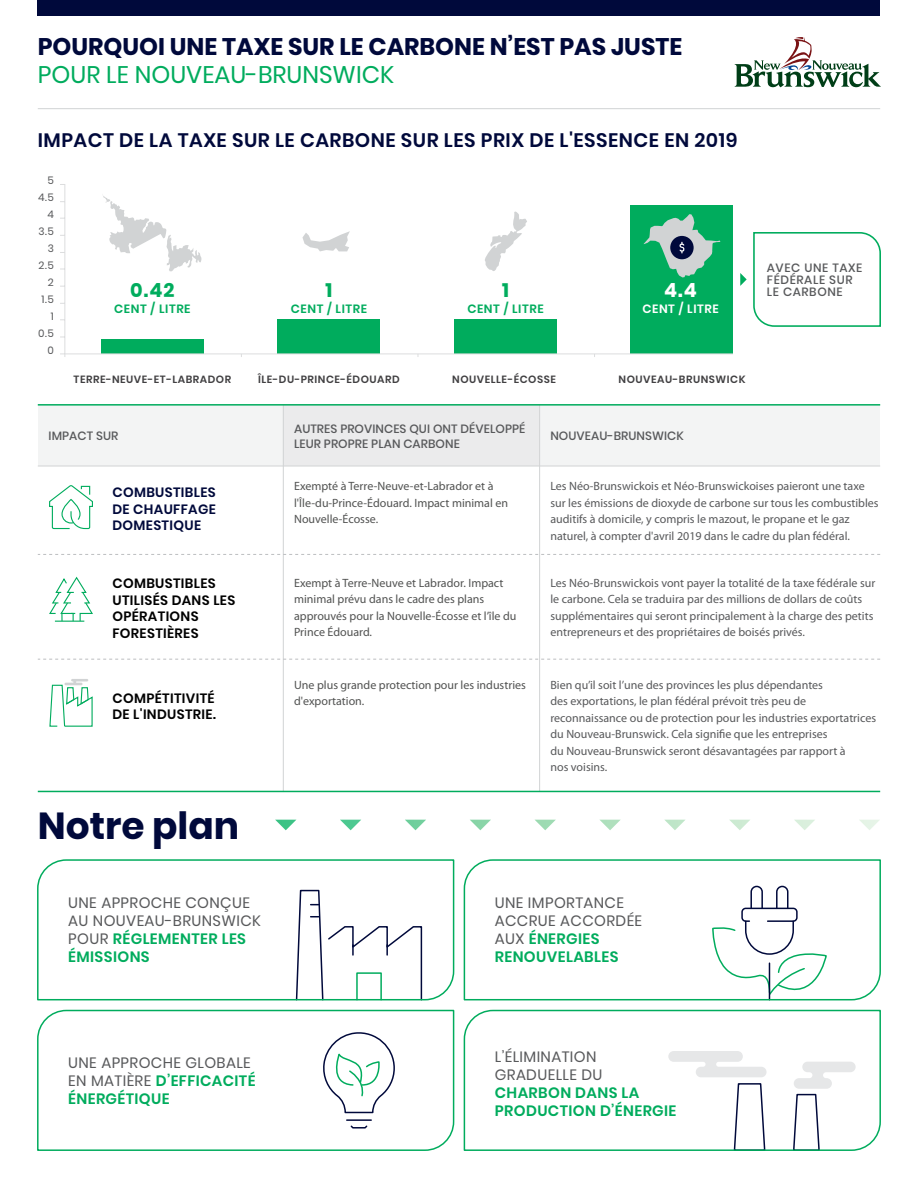
<style>
.page{position:relative;width:918px;height:1188px;background:#fff}
.page>*{position:absolute;margin:0;border:0;box-sizing:border-box;transform-origin:0 0}
.t1{font:700 37.5px "Poppins";color:#00093b}
.t2{font:700 24px "Poppins";color:#00093b}
.t3{font:24px "Poppins";color:#00ac5d}
.t4{font:600 19.5px "Poppins";letter-spacing:.025em;color:#00093b}
.t5{font:700 19.5px "Poppins";color:#00ac5d}
.t6{font:700 19.5px "Poppins";color:#fff}
.t7{font:15px/18px "Poppins";letter-spacing:.025em;color:#58595b}
.t8{font:600 15px/18px "Poppins";letter-spacing:.025em;color:#00ac5d}
.t9{font:600 13.5px/16.5px "Poppins";letter-spacing:.025em;color:#000}
.t10{font:600 13.5px/16.5px "Poppins";letter-spacing:.025em;color:#00093b;text-align:justify}
.t11{font:12px/16.5px "Myriad Pro";color:#58595b}
.t12{font:12px/16.5px "Myriad Pro";color:#525352}
.t13{font:500 12px/15px "Poppins";letter-spacing:.005em;color:#58595b}
.t14{font:500 12px/12px "Poppins";letter-spacing:.05em;color:#58595b}
.t15{font:600 12px "Poppins";letter-spacing:.05em;color:#00ac5d}
.t16{font:600 12px "Poppins";letter-spacing:.05em;color:#fff}
.t17{font:600 10.5px "Poppins";letter-spacing:.05em;color:#414042}
.t18{font:10.5px/17px "Poppins";color:#58595b;text-align:right}
.s1{font-weight:600;color:#00ac5d}
</style>
<div class="page">
<div style="left:631px;top:205px;width:102px;height:149px;background:#00ac5d"></div>
<svg style="left:740px;top:232px;width:141px;height:95px"></svg>
<svg style="left:644px;top:214px;width:76px;height:63px"></svg>
<div style="left:38px;top:0;width:842px;height:16px;background:#00093b"></div>
<div style="left:38px;top:405px;width:245px;height:61px;background:#f3f4f4"></div>
<div style="left:283px;top:405px;width:257px;height:61px;background:#ebebec"></div>
<div style="left:540px;top:405px;width:340px;height:61px;background:#f3f4f4"></div>
<hr style="left:38px;top:108px;width:842px;height:1px;background:#d1d3d4">
<svg style="left:735px;top:37px;width:146px;height:50px"></svg>
<hr style="left:539px;top:405px;width:1px;height:386px;background:#d1d3d4">
<hr style="left:283px;top:405px;width:1px;height:386px;background:#d1d3d4">
<svg style="left:38px;top:554px;width:842px;height:1px"></svg>
<svg style="left:38px;top:659px;width:842px;height:1px"></svg>
<hr style="left:38px;top:466px;width:842px;height:1px;background:#d1d3d4">
<svg style="left:49px;top:576px;width:44px;height:46px"></svg>
<svg style="left:49px;top:485px;width:44px;height:45px"></svg>
<svg style="left:49px;top:679px;width:44px;height:48px"></svg>
<hr style="left:38px;top:404px;width:842px;height:2px;background:#00ac5d">
<hr style="left:38px;top:791px;width:842px;height:1px;background:#00ac5d">
<svg style="left:405px;top:820px;width:21px;height:10px"></svg>
<svg style="left:470px;top:820px;width:21px;height:10px"></svg>
<svg style="left:535px;top:820px;width:21px;height:10px"></svg>
<svg style="left:275px;top:820px;width:21px;height:10px"></svg>
<svg style="left:340px;top:820px;width:21px;height:10px"></svg>
<svg style="left:600px;top:820px;width:20px;height:10px"></svg>
<svg style="left:665px;top:820px;width:20px;height:10px"></svg>
<svg style="left:730px;top:820px;width:20px;height:10px"></svg>
<svg style="left:795px;top:820px;width:20px;height:10px"></svg>
<svg style="left:860px;top:820px;width:19px;height:10px"></svg>
<svg style="left:37px;top:859px;width:418px;height:142px"></svg>
<svg style="left:463px;top:859px;width:418px;height:142px"></svg>
<svg style="left:37px;top:1009px;width:418px;height:142px"></svg>
<svg style="left:463px;top:1009px;width:418px;height:142px"></svg>
<div style="left:278px;top:320px;width:102px;height:34px;background:#00ac5d"></div>
<div style="left:101px;top:340px;width:102px;height:14px;background:#00ac5d"></div>
<div style="left:455px;top:320px;width:102px;height:34px;background:#00ac5d"></div>
<svg style="left:60px;top:184px;width:6px;height:173px"></svg>
<hr style="left:65px;top:354px;width:668px;height:1px;background:#dcddde">
<svg style="left:302px;top:231px;width:48px;height:20px"></svg>
<svg style="left:485px;top:211px;width:42px;height:60px"></svg>
<svg style="left:103px;top:196px;width:98px;height:75px"></svg>
<h2 class="t2" style="left:38px;top:33px;width:646px">POURQUOI UNE TAXE SUR LE CARBONE N’EST PAS JUSTE</h2>
<h2 class="t3" style="left:38px;top:61px;width:358px">POUR LE NOUVEAU-BRUNSWICK</h2>
<h3 class="t4" style="left:38px;top:129px;width:701px">IMPACT DE LA TAXE SUR LE CARBONE SUR LES PRIX DE L'ESSENCE EN 2019</h3>
<p class="t18" style="left:38px;top:172px;width:17px">5<br>4.5<br>4<br>3.5<br>3<br>2.5<br>2<br>1.5<br>1<br>0.5<br>0</p>
<h3 class="t5" style="left:130px;top:279px;width:46px">0.42</h3>
<p class="t15" style="left:114px;top:302px;width:78px">CENT / LITRE</p>
<h3 class="t5" style="left:326px;top:279px;width:8px">1</h3>
<p class="t15" style="left:291px;top:302px;width:78px">CENT / LITRE</p>
<h3 class="t5" style="left:502px;top:279px;width:8px">1</h3>
<p class="t15" style="left:467px;top:302px;width:78px">CENT / LITRE</p>
<h3 class="t6" style="left:664px;top:279px;width:34px">4.4</h3>
<p class="t16" style="left:642px;top:302px;width:78px">CENT / LITRE</p>
<p class="t17" style="left:74px;top:373px;width:159px">TERRE-NEUVE-ET-LABRADOR</p>
<p class="t17" style="left:258px;top:373px;width:143px">ÎLE-DU-PRINCE-ÉDOUARD</p>
<p class="t17" style="left:452px;top:373px;width:105px">NOUVELLE-ÉCOSSE</p>
<p class="t17" style="left:619px;top:373px;width:128px">NOUVEAU-BRUNSWICK</p>
<p class="t14" style="left:767px;top:262px;width:97px">AVEC UNE TAXE<br>FÉDÉRALE SUR<br>LE CARBONE</p>
<p class="t13" style="left:49px;top:429px;width:71px">IMPACT SUR</p>
<p class="t10" style="left:112px;top:484px;width:105px">COMBUSTIBLES DE CHAUFFAGE DOMESTIQUE</p>
<p class="t9" style="left:112px;top:575px;width:124px">COMBUSTIBLES<br>UTILISÉS DANS LES<br>OPÉRATIONS<br>FORESTIÈRES</p>
<p class="t9" style="left:112px;top:690px;width:105px">COMPÉTITIVITÉ<br>DE L'INDUSTRIE.</p>
<h1 class="t1" style="left:38px;top:804px;width:203px">Notre plan</h1>
<p class="t7" style="left:68px;top:894px;width:194px">UNE APPROCHE CONÇUE<br>AU NOUVEAU-BRUNSWICK<br>POUR <span class="s1">RÉGLEMENTER LES<br>ÉMISSIONS</span></p>
<p class="t13" style="left:294px;top:421px;width:233px">AUTRES PROVINCES QUI ONT DÉVELOPPÉ<br>LEUR PROPRE PLAN CARBONE</p>
<p class="t13" style="left:550px;top:429px;width:135px">NOUVEAU-BRUNSWICK</p>
<p class="t11" style="left:550px;top:478px;width:330px">Les Néo-Brunswickois et Néo-Brunswickoises paieront une taxe sur les émissions de dioxyde de carbone sur tous les combustibles auditifs à domicile, y compris le mazout, le propane et le gaz naturel, à compter d'avril 2019 dans le cadre du plan fédéral.</p>
<p class="t11" style="left:550px;top:575px;width:326px">Les Néo-Brunswickois vont payer la totalité de la taxe fédérale sur le carbone. Cela se traduira par des millions de dollars de coûts supplémentaires qui seront principalement à la charge des petits entrepreneurs et des propriétaires de boisés privés.</p>
<p class="t12" style="left:294px;top:478px;width:216px">Exempté à Terre-Neuve-et-Labrador et à l'Île-du-Prince-Édouard. Impact minimal en<br>Nouvelle-Écosse.</p>
<p class="t12" style="left:294px;top:575px;width:224px">Exempt à Terre-Neuve et Labrador. Impact minimal prévu dans le cadre des plans approuvés pour la Nouvelle-Écosse et l’île du Prince Édouard.</p>
<p class="t12" style="left:294px;top:677px;width:233px">Une plus grande protection pour les industries d'exportation.</p>
<p class="t11" style="left:550px;top:677px;width:327px">Bien qu’il soit l’une des provinces les plus dépendantes<br>des exportations, le plan fédéral prévoit très peu de reconnaissance ou de protection pour les industries exportatrices du Nouveau-Brunswick. Cela signifie que les entreprises<br>du Nouveau-Brunswick seront désavantagées par rapport à<br>nos voisins.</p>
<p class="t7" style="left:495px;top:894px;width:149px">UNE IMPORTANCE<br>ACCRUE ACCORDÉE<br>AUX <span class="s1">ÉNERGIES<br>RENOUVELABLES</span></p>
<p class="t7" style="left:68px;top:1053px;width:189px">UNE APPROCHE GLOBALE<br>EN MATIÈRE <span class="s1">D’EFFICACITÉ<br>ÉNERGÉTIQUE</span></p>
<p class="t7" style="left:495px;top:1048px;width:109px">L’ÉLIMINATION<br>GRADUELLE DU</p>
<p class="t8" style="left:495px;top:1084px;width:183px">CHARBON DANS LA<br>PRODUCTION D’ÉNERGIE</p>
</div>
